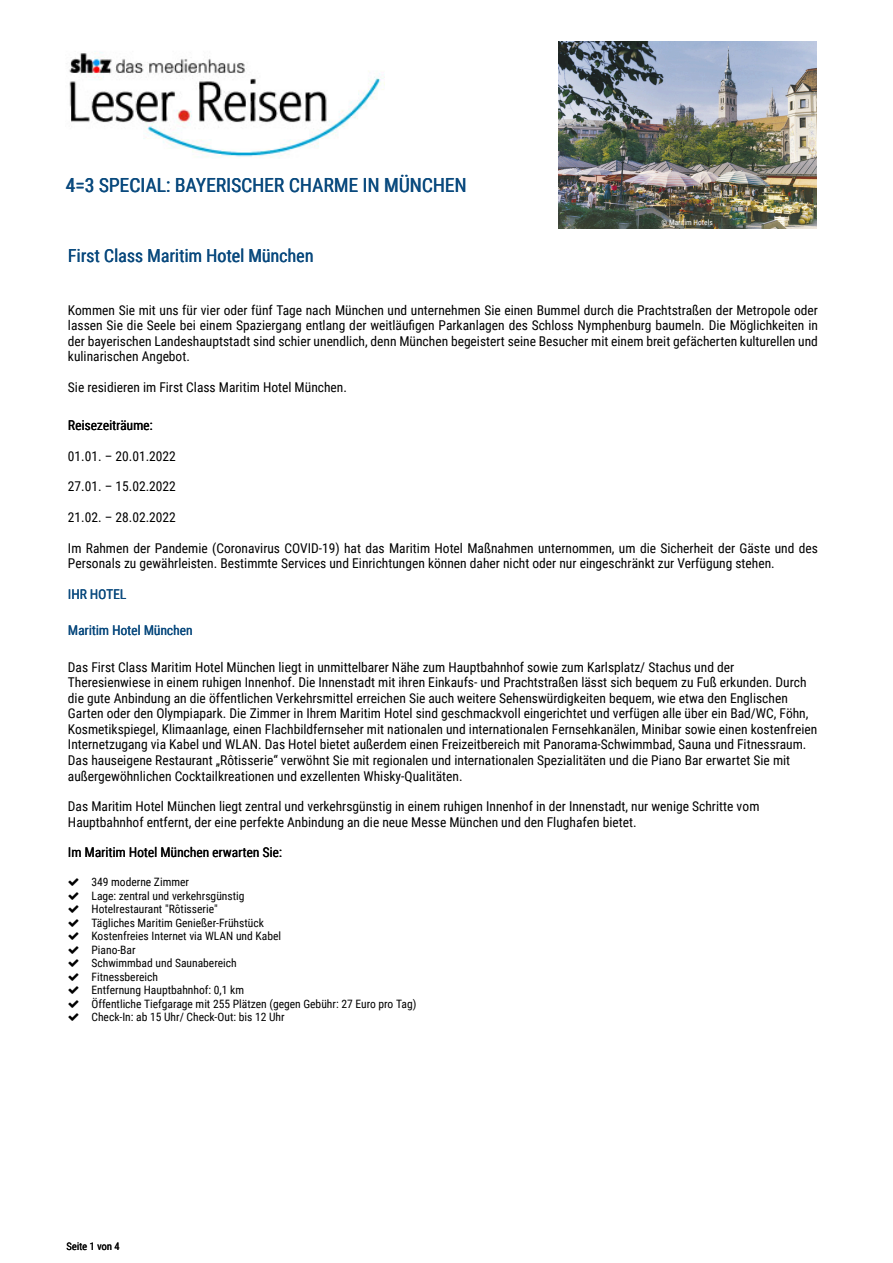
<style>
.page{position:relative;width:893px;height:1263px;background:#fff}
.page>*{position:absolute;margin:0;border:0;box-sizing:border-box;transform-origin:0 0}
.t1{font:19.5px "Roboto Condensed";color:#0a4a7e}
.t2{font:18px "Roboto Condensed";color:#0a4a7e}
.t3{font:13.5px/15.6px "Roboto Condensed";color:#000}
.t4{font:13.5px "Roboto Condensed";color:#0a4a7e}
.t5{font:11.55px/13.5px "Roboto Condensed";color:#000}
.t6{font:10.5px "Roboto Condensed";color:#000}
.t7{font:7.5px "Roboto Condensed";color:#fff}
</style>
<div class="page">
<img style="left:69px;top:51px;width:316px;height:108px">
<img style="left:558px;top:41px;width:258px;height:188px">
<h1 class="t1" style="left:66px;top:176px;width:402px">4=3 SPECIAL: BAYERISCHER CHARME IN MÜNCHEN</h1>
<h2 class="t2" style="left:68px;top:247px;width:247px">First Class Maritim Hotel München</h2>
<p class="t7" style="left:661px;top:219px;width:53px">© Maritim Hotels</p>
<p class="t3" style="left:68px;top:303px;width:752px;text-align:justify">Kommen Sie mit uns für vier oder fünf Tage nach München und unternehmen Sie einen Bummel durch die Prachtstraßen der Metropole oder lassen Sie die Seele bei einem Spaziergang entlang der weitläufigen Parkanlagen des Schloss Nymphenburg baumeln. Die Möglichkeiten in der bayerischen Landeshauptstadt sind schier unendlich, denn München begeistert seine Besucher mit einem breit gefächerten kulturellen und kulinarischen Angebot.</p>
<p class="t3" style="left:68px;top:380px;width:281px">Sie residieren im First Class Maritim Hotel München.</p>
<p class="t3" style="left:68px;top:418px;width:86px">Reisezeiträume:</p>
<p class="t3" style="left:68px;top:449px;width:109px">01.01. – 20.01.2022</p>
<p class="t3" style="left:68px;top:480px;width:109px">27.01. – 15.02.2022</p>
<p class="t3" style="left:68px;top:510px;width:109px">21.02. – 28.02.2022</p>
<p class="t3" style="left:68px;top:541px;width:752px">Im Rahmen der Pandemie (Coronavirus COVID-19) hat das Maritim Hotel Maßnahmen unternommen, um die Sicherheit der Gäste und des<br>Personals zu gewährleisten. Bestimmte Services und Einrichtungen können daher nicht oder nur eingeschränkt zur Verfügung stehen.</p>
<p class="t4" style="left:68px;top:588px;width:60px">IHR HOTEL</p>
<p class="t4" style="left:68px;top:624px;width:126px">Maritim Hotel München</p>
<p class="t3" style="left:68px;top:660px;width:751px">Das First Class Maritim Hotel München liegt in unmittelbarer Nähe zum Hauptbahnhof sowie zum Karlsplatz/ Stachus und der Theresienwiese in einem ruhigen Innenhof. Die Innenstadt mit ihren Einkaufs- und Prachtstraßen lässt sich bequem zu Fuß erkunden. Durch die gute Anbindung an die öffentlichen Verkehrsmittel erreichen Sie auch weitere Sehenswürdigkeiten bequem, wie etwa den Englischen Garten oder den Olympiapark. Die Zimmer in Ihrem Maritim Hotel sind geschmackvoll eingerichtet und verfügen alle über ein Bad/WC, Föhn, Kosmetikspiegel, Klimaanlage, einen Flachbildfernseher mit nationalen und internationalen Fernsehkanälen, Minibar sowie einen kostenfreien Internetzugang via Kabel und WLAN. Das Hotel bietet außerdem einen Freizeitbereich mit Panorama-Schwimmbad, Sauna und Fitnessraum.<br>Das hauseigene Restaurant „Rôtisserie“ verwöhnt Sie mit regionalen und internationalen Spezialitäten und die Piano Bar erwartet Sie mit außergewöhnlichen Cocktailkreationen und exzellenten Whisky-Qualitäten.</p>
<p class="t3" style="left:68px;top:799px;width:693px">Das Maritim Hotel München liegt zentral und verkehrsgünstig in einem ruhigen Innenhof in der Innenstadt, nur wenige Schritte vom<br>Hauptbahnhof entfernt, der eine perfekte Anbindung an die neue Messe München und den Flughafen bietet.</p>
<p class="t3" style="left:68px;top:846px;width:216px">Im Maritim Hotel München erwarten Sie:</p>
<p class="t5" style="left:92px;top:876px;width:326px">349 moderne Zimmer<br>Lage: zentral und verkehrsgünstig<br>Hotelrestaurant "Rôtisserie"<br>Tägliches Maritim Genießer-Frühstück<br>Kostenfreies Internet via WLAN und Kabel<br>Piano-Bar<br>Schwimmbad und Saunabereich<br>Fitnessbereich<br>Entfernung Hauptbahnhof: 0,1 km<br>Öffentliche Tiefgarage mit 255 Plätzen (gegen Gebühr: 27 Euro pro Tag)<br>Check-In: ab 15 Uhr/ Check-Out: bis 12 Uhr</p>
<p class="t6" style="left:66px;top:1242px;width:55px">Seite 1 von 4</p>
</div>
